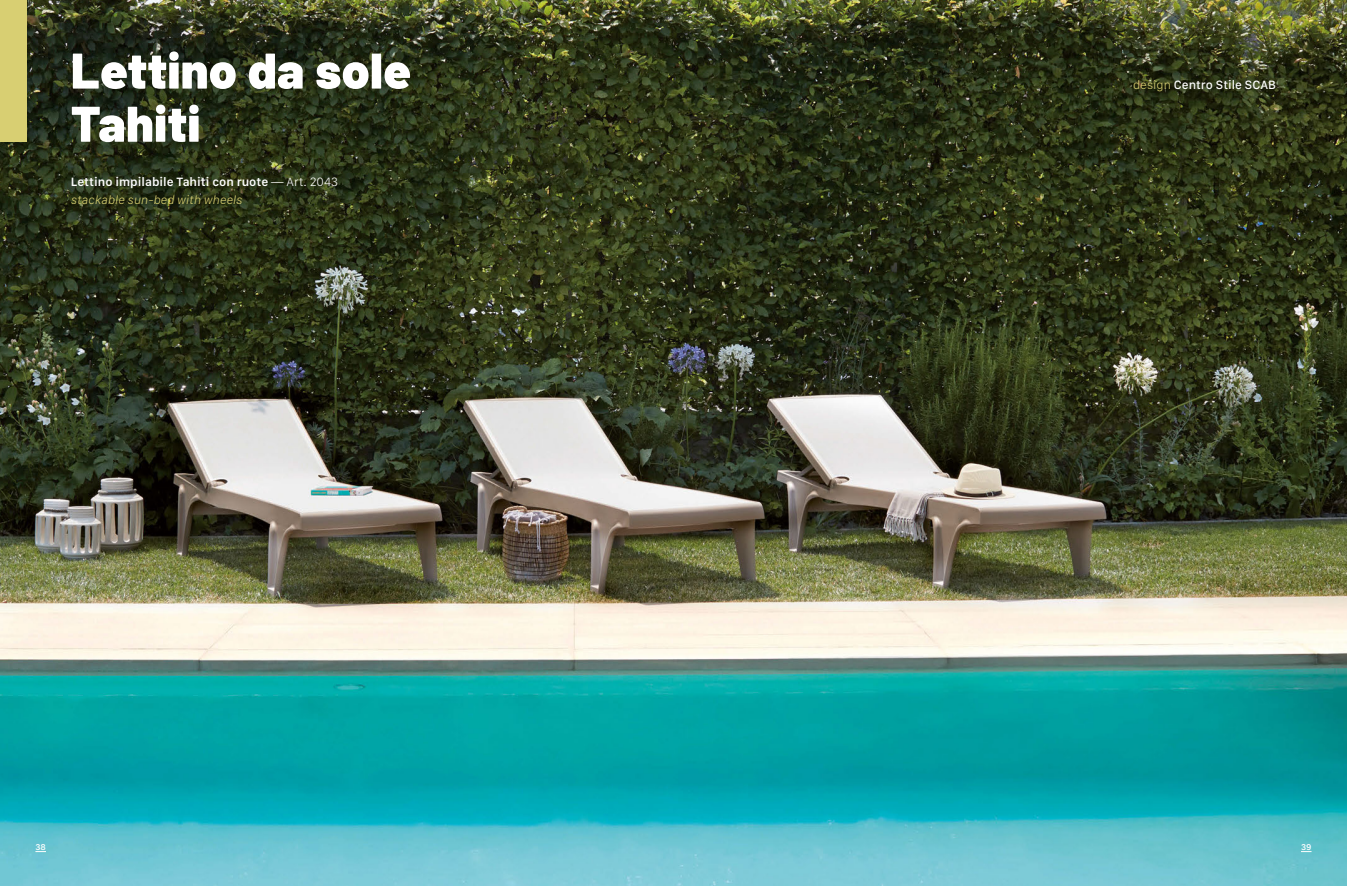
<style>
.page{position:relative;width:1347px;height:886px;background:#fff}
.page>*{position:absolute;margin:0;border:0;box-sizing:border-box;transform-origin:0 0}
.t1{font:900 50px "Barlow";letter-spacing:.01em;color:#fff}
.t2{font:600 12.5px "San Francisco Text";color:#fff}
.t3{font:italic 300 12.5px "San Francisco Text";color:#d8cf72}
.t4{font:500 12.5px "San Francisco Text";color:#fff}
.t5{font:600 8.75px "San Francisco Text";color:#fff}
.s1{font-weight:300}
.s2{font-weight:300;color:#d8cf72}
</style>
<div class="page">
<img style="left:0;top:0;width:1346px;height:886px">
<div style="left:0;top:0;width:27px;height:142px;background:#d8cf72"></div>
<p class="t1" style="left:71px;top:33px;width:341px">Lettino da sole</p>
<p class="t1" style="left:71px;top:86px;width:131px">Tahiti</p>
<p class="t2" style="left:71px;top:174px;width:269px">Lettino impilabile Tahiti con ruote <span class="s1">— Art. 2043</span></p>
<p class="t3" style="left:71px;top:192px;width:173px">stackable sun-bed with wheels</p>
<p class="t4" style="left:1133px;top:77px;width:144px"><span class="s2">design</span> Centro Stile SCAB</p>
<p class="t5" style="left:35px;top:842px;width:12px">38</p>
<p class="t5" style="left:1300px;top:842px;width:12px">39</p>
</div>
